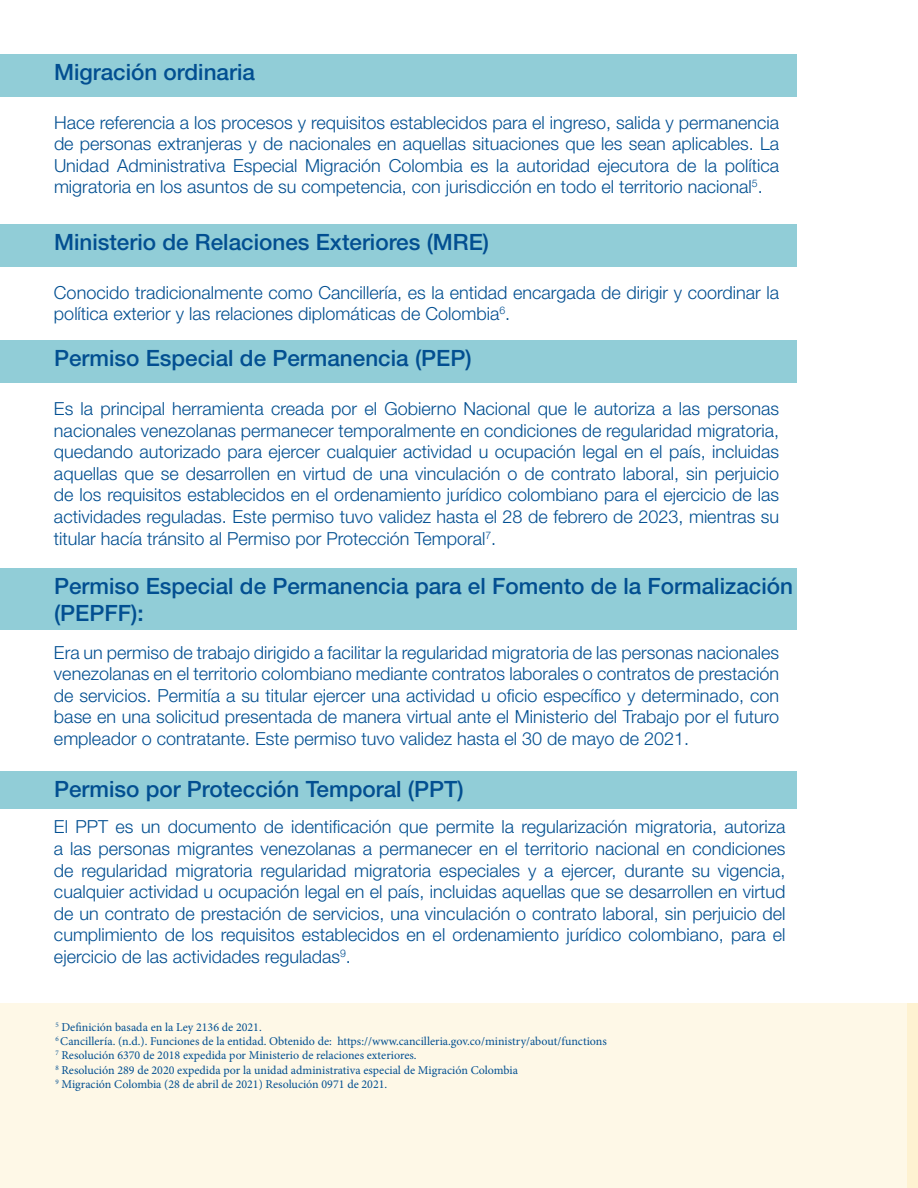
<style>
.page{position:relative;width:918px;height:1188px;background:#fff}
.page>*{position:absolute;margin:0;border:0;box-sizing:border-box;transform-origin:0 0}
.t1{font:500 22.5px/27px "Helvetica Neue LT Std";color:#024f91}
.t2{font:300 18px/21.6px "Helvetica Neue LT Std";color:#024f91;text-align:justify}
.t3{font:12px/14.4px "Minion Pro";color:#024f91}
</style>
<div class="page">
<div style="left:0;top:1003px;width:918px;height:185px;background:#fef8e7"></div>
<div style="left:0;top:54px;width:796px;height:43px;background:#91cdd7"></div>
<div style="left:0;top:224px;width:796px;height:42px;background:#91cdd7"></div>
<div style="left:0;top:340px;width:796px;height:43px;background:#91cdd7"></div>
<div style="left:0;top:568px;width:796px;height:62px;background:#91cdd7"></div>
<div style="left:0;top:771px;width:796px;height:37px;background:#91cdd7"></div>
<div style="left:908px;top:1003px;width:10px;height:185px;background:#fef2d1"></div>
<p class="t1" style="left:54px;top:58px;width:202px">Migración ordinaria</p>
<p class="t2" style="left:54px;top:111px;width:727px">Hace referencia a los procesos y requisitos establecidos para el ingreso, salida y permanencia de personas extranjeras y de nacionales en aquellas situaciones que les sean aplicables. La Unidad Administrativa Especial Migración Colombia es la autoridad ejecutora de la política migratoria en los asuntos de su competencia, con jurisdicción en todo el territorio nacional<sup>5</sup>.</p>
<p class="t1" style="left:54px;top:228px;width:437px">Ministerio de Relaciones Exteriores (MRE)</p>
<p class="t2" style="left:54px;top:281px;width:727px">Conocido tradicionalmente como Cancillería, es la entidad encargada de dirigir y coordinar la política exterior y las relaciones diplomáticas de Colombia<sup>6</sup>.</p>
<p class="t1" style="left:54px;top:345px;width:419px">Permiso Especial de Permanencia (PEP)</p>
<p class="t2" style="left:54px;top:397px;width:727px">Es la principal herramienta creada por el Gobierno Nacional que le autoriza a las personas nacionales venezolanas permanecer temporalmente en condiciones de regularidad migratoria, quedando autorizado para ejercer cualquier actividad u ocupación legal en el país, incluidas aquellas que se desarrollen en virtud de una vinculación o de contrato laboral, sin perjuicio de los requisitos establecidos en el ordenamiento jurídico colombiano para el ejercicio de las actividades reguladas. Este permiso tuvo validez hasta el 28 de febrero de 2023, mientras su titular hacía tránsito al Permiso por Protección Temporal<sup>7</sup>.</p>
<p class="t1" style="left:54px;top:573px;width:741px">Permiso Especial de Permanencia para el Fomento de la Formalización (PEPFF):</p>
<p class="t2" style="left:54px;top:641px;width:727px">Era un permiso de trabajo dirigido a facilitar la regularidad migratoria de las personas nacionales venezolanas en el territorio colombiano mediante contratos laborales o contratos de prestación de servicios. Permitía a su titular ejercer una actividad u oficio específico y determinado, con base en una solicitud presentada de manera virtual ante el Ministerio del Trabajo por el futuro empleador o contratante. Este permiso tuvo validez hasta el 30 de mayo de 2021.</p>
<p class="t1" style="left:54px;top:775px;width:411px">Permiso por Protección Temporal (PPT)</p>
<p class="t2" style="left:54px;top:816px;width:733px">El PPT es un documento de identificación que permite la regularización migratoria, autoriza a las personas migrantes venezolanas a permanecer en el territorio nacional en condiciones de regularidad migratoria regularidad migratoria especiales y a ejercer, durante su vigencia, cualquier actividad u ocupación legal en el país, incluidas aquellas que se desarrollen en virtud de un contrato de prestación de servicios, una vinculación o contrato laboral, sin perjuicio del cumplimiento de los requisitos establecidos en el ordenamiento jurídico colombiano, para el ejercicio de las actividades reguladas<sup>9</sup>.</p>
<p class="t3" style="left:55px;top:1020px;width:553px"><sup>5</sup> Definición basada en la Ley 2136 de 2021.<br><sup>6</sup> Cancillería. (n.d.). Funciones de la entidad. Obtenido de: https://www.cancilleria.gov.co/ministry/about/functions <sup>7</sup> Resolución 6370 de 2018 expedida por Ministerio de relaciones exteriores.<br><sup>8</sup> Resolución 289 de 2020 expedida por la unidad administrativa especial de Migración Colombia<br><sup>9</sup> Migración Colombia (28 de abril de 2021) Resolución 0971 de 2021.</p>
</div>
